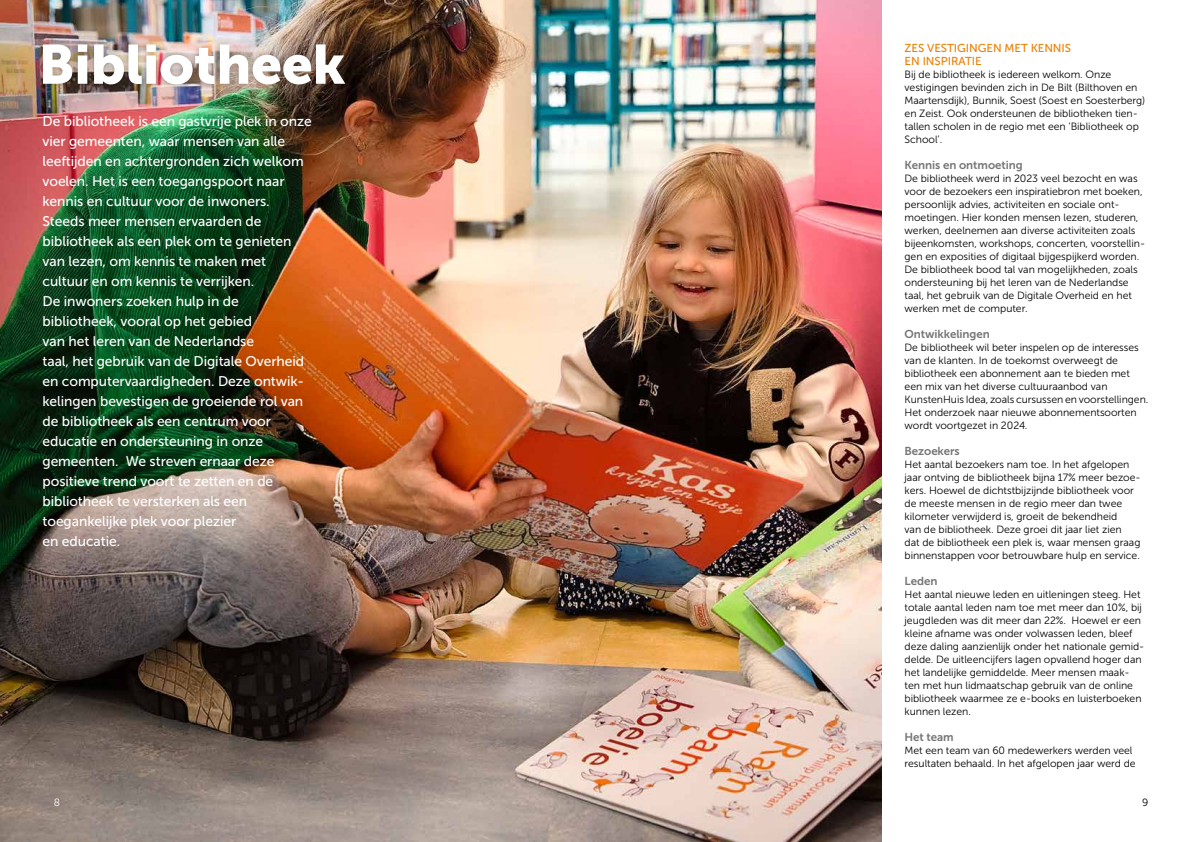
<style>
.page{position:relative;width:1191px;height:842px;background:#fff}
.page>*{position:absolute;margin:0;border:0;box-sizing:border-box;transform-origin:0 0}
.t1{font:55px "Museo Sans 900";letter-spacing:-.005em;color:#fff}
.t2{font:14px/20px "Museo Sans 500";letter-spacing:-.005em;color:#fff}
.t3{font:11.5px "Museo Sans 700";letter-spacing:-.005em;color:#747574}
.t4{font:11.5px/13px "Museo Sans 500";letter-spacing:-.005em;color:#ed7f00}
.t5{font:10.5px/13px "Museo Sans 300";letter-spacing:-.005em;color:#000}
.t6{font:10.5px "Museo Sans 300";color:#fff}
</style>
<div class="page">
<img style="left:0;top:0;width:882px;height:842px">
<div style="left:37px;top:38px;width:314px;height:53px;background:#000;opacity:.3"></div>
<h1 class="t1" style="left:38px;top:33px;width:309px">Bibliotheek</h1>
<p class="t4" style="left:904px;top:42px;width:168px">ZES VESTIGINGEN MET KENNIS<br>EN INSPIRATIE</p>
<p class="t5" style="left:904px;top:68px;width:242px">Bij de bibliotheek is iedereen welkom. Onze vestigingen bevinden zich in De Bilt (Bilthoven en Maartensdijk), Bunnik, Soest (Soest en Soesterberg) en Zeist. Ook ondersteunen de bibliotheken tien&shy;tallen scholen in de regio met een ‘Bibliotheek op School’.</p>
<p class="t3" style="left:904px;top:159px;width:120px">Kennis en ontmoeting</p>
<p class="t5" style="left:904px;top:172px;width:242px">De bibliotheek werd in 2023 veel bezocht en was voor de bezoekers een inspiratiebron met boeken, persoonlijk advies, activiteiten en sociale ont&shy;moetingen. Hier konden mensen lezen, studeren, werken, deelnemen aan diverse activiteiten zoals bijeenkomsten, workshops, concerten, voorstellin&shy;gen en exposities of digitaal bijgespijkerd worden.<br>De bibliotheek bood tal van mogelijkheden, zoals ondersteuning bij het leren van de Nederlandse taal, het gebruik van de Digitale Overheid en het werken met de computer.</p>
<p class="t3" style="left:904px;top:328px;width:87px">Ontwikkelingen</p>
<p class="t5" style="left:904px;top:341px;width:245px">De bibliotheek wil beter inspelen op de interesses van de klanten. In de toekomst overweegt de bibliotheek een abonnement aan te bieden met een mix van het diverse cultuuraanbod van KunstenHuis Idea, zoals cursussen en voorstellingen.<br>Het onderzoek naar nieuwe abonnementsoorten wordt voortgezet in 2024.</p>
<p class="t3" style="left:904px;top:445px;width:57px">Bezoekers</p>
<p class="t5" style="left:904px;top:458px;width:237px">Het aantal bezoekers nam toe. In het afgelopen jaar ontving de bibliotheek bijna 17% meer bezoe&shy;kers. Hoewel de dichtstbijzijnde bibliotheek voor de meeste mensen in de regio meer dan twee kilometer verwijderd is, groeit de bekendheid<br>van de bibliotheek. Deze groei dit jaar liet zien<br>dat de bibliotheek een plek is, waar mensen graag binnenstappen voor betrouwbare hulp en service.</p>
<p class="t3" style="left:904px;top:575px;width:34px">Leden</p>
<p class="t5" style="left:904px;top:588px;width:241px">Het aantal nieuwe leden en uitleningen steeg. Het totale aantal leden nam toe met meer dan 10%, bij jeugdleden was dit meer dan 22%. Hoewel er een kleine afname was onder volwassen leden, bleef deze daling aanzienlijk onder het nationale gemid&shy;delde. De uitleencijfers lagen opvallend hoger dan het landelijke gemiddelde. Meer mensen maak&shy;ten met hun lidmaatschap gebruik van de online bibliotheek waarmee ze e-books en luisterboeken kunnen lezen.</p>
<p class="t3" style="left:904px;top:731px;width:51px">Het team</p>
<p class="t5" style="left:904px;top:744px;width:233px">Met een team van 60 medewerkers werden veel resultaten behaald. In het afgelopen jaar werd de</p>
<p class="t2" style="left:43px;top:111px;width:271px">De bibliotheek is een gastvrije plek in onze vier gemeenten, waar mensen van alle leeftijden en achtergronden zich welkom voelen. Het is een toegangspoort naar kennis en cultuur voor de inwoners.<br>Steeds meer mensen ervaarden de bibliotheek als een plek om te genieten van lezen, om kennis te maken met cultuur en om kennis te verrijken.<br>De inwoners zoeken hulp in de bibliotheek, vooral op het gebied<br>van het leren van de Nederlandse<br>taal, het gebruik van de Digitale Overheid en computervaardigheden. Deze ontwik&shy;kelingen bevestigen de groeiende rol van de bibliotheek als een centrum voor educatie en ondersteuning in onze gemeenten. We streven ernaar deze positieve trend voort te zetten en de bibliotheek te versterken als een toegankelijke plek voor plezier<br>en educatie.</p>
<p class="t6" style="left:54px;top:797px;width:8px">8</p>
<p class="t5" style="left:1142px;top:796px;width:8px">9</p>
</div>
